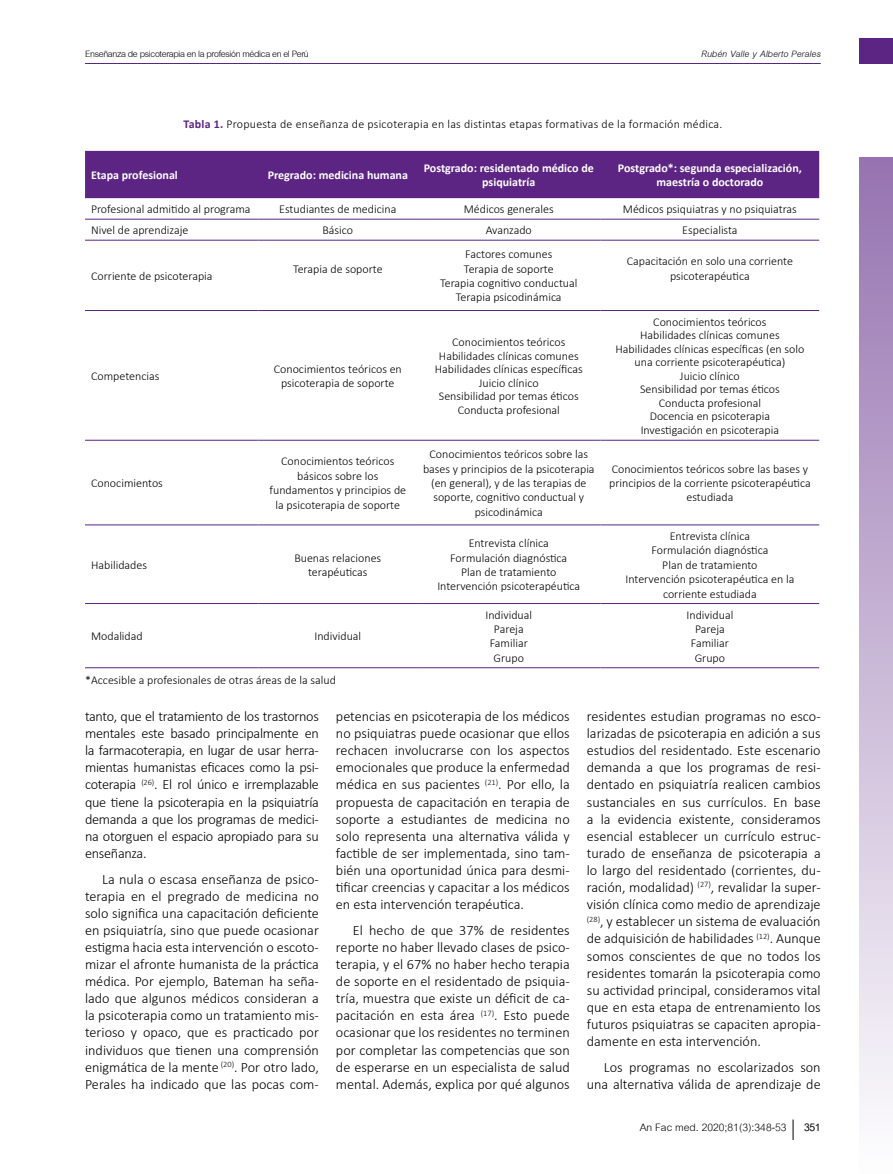
<style>
.page{position:relative;width:893px;height:1174px;background:#fff}
.page>*{position:absolute;margin:0;border:0;box-sizing:border-box;transform-origin:0 0}
.t1{font:15.75px "Cordia UPC";color:#000}
.t2{font:300 14.25px/17.1px "Calibri";color:#000;text-align:justify}
.t3{font:13.5px "Cordia UPC";letter-spacing:-.025em;color:#000}
.t4{font:italic 13.5px "Cordia UPC";color:#000}
.t5{font:300 12px/14.4px "Calibri";color:#000;text-align:center}
.t6{font:700 12px/14.4px "Calibri";color:#fff;text-align:center}
.t7{font:300 12px "Calibri";letter-spacing:.02em;color:#000}
.s1{font-weight:700;color:#5c2483}
.s2{font-weight:700}
</style>
<div class="page">
<div style="left:859px;top:157px;width:34px;height:1017px;background:linear-gradient(to bottom,#9673b0,#fefdfe)"></div>
<div style="left:859px;top:38px;width:34px;height:26px;background:#5c2483"></div>
<hr style="left:85px;top:63px;width:736px;height:1px;background:#5c2483">
<svg style="left:793px;top:1119px;width:1px;height:21px"></svg>
<div style="left:85px;top:151px;width:734px;height:47px;background:#5c2483"></div>
<hr style="left:85px;top:219px;width:174px;height:1px;background:#5c2483">
<hr style="left:259px;top:219px;width:158px;height:1px;background:#5c2483">
<hr style="left:417px;top:219px;width:184px;height:1px;background:#5c2483">
<hr style="left:601px;top:219px;width:218px;height:1px;background:#5c2483">
<hr style="left:85px;top:240px;width:174px;height:1px;background:#5c2483">
<hr style="left:259px;top:240px;width:158px;height:1px;background:#5c2483">
<hr style="left:417px;top:240px;width:184px;height:1px;background:#5c2483">
<hr style="left:601px;top:240px;width:218px;height:1px;background:#5c2483">
<hr style="left:85px;top:310px;width:174px;height:1px;background:#5c2483">
<hr style="left:259px;top:310px;width:158px;height:1px;background:#5c2483">
<hr style="left:417px;top:310px;width:184px;height:1px;background:#5c2483">
<hr style="left:601px;top:310px;width:218px;height:1px;background:#5c2483">
<hr style="left:85px;top:440px;width:174px;height:1px;background:#5c2483">
<hr style="left:259px;top:440px;width:158px;height:1px;background:#5c2483">
<hr style="left:417px;top:440px;width:184px;height:1px;background:#5c2483">
<hr style="left:601px;top:440px;width:218px;height:1px;background:#5c2483">
<hr style="left:85px;top:524px;width:174px;height:1px;background:#5c2483">
<hr style="left:259px;top:524px;width:158px;height:1px;background:#5c2483">
<hr style="left:417px;top:524px;width:184px;height:1px;background:#5c2483">
<hr style="left:601px;top:524px;width:218px;height:1px;background:#5c2483">
<hr style="left:85px;top:603px;width:174px;height:1px;background:#5c2483">
<hr style="left:259px;top:603px;width:158px;height:1px;background:#5c2483">
<hr style="left:417px;top:603px;width:184px;height:1px;background:#5c2483">
<hr style="left:601px;top:603px;width:218px;height:1px;background:#5c2483">
<hr style="left:85px;top:667px;width:174px;height:1px;background:#5c2483">
<hr style="left:259px;top:667px;width:158px;height:1px;background:#5c2483">
<hr style="left:417px;top:667px;width:184px;height:1px;background:#5c2483">
<hr style="left:601px;top:667px;width:218px;height:1px;background:#5c2483">
<p class="t3" style="left:85px;top:45px;width:225px">Enseñanza de psicoterapia en la profesión médica en el Perú</p>
<p class="t4" style="left:701px;top:45px;width:121px">Rubén Valle y Alberto Perales</p>
<p class="t7" style="left:183px;top:117px;width:541px"><span class="s1">Tabla 1.</span> Propuesta de enseñanza de psicoterapia en las distintas etapas formativas de la formación médica.</p>
<p class="t6" style="left:91px;top:168px;width:88px">Etapa profesional</p>
<p class="t6" style="left:268px;top:168px;width:142px">Pregrado: medicina humana</p>
<p class="t6" style="left:424px;top:160px;width:172px">Postgrado: residentado médico de psiquiatría</p>
<p class="t6" style="left:618px;top:160px;width:186px">Postgrado*: segunda especialización, maestría o doctorado</p>
<p class="t5" style="left:91px;top:202px;width:161px">Profesional admitido al programa</p>
<p class="t5" style="left:279px;top:202px;width:119px">Estudiantes de medicina</p>
<p class="t5" style="left:464px;top:202px;width:91px">Médicos generales</p>
<p class="t5" style="left:623px;top:202px;width:175px">Médicos psiquiatras y no psiquiatras</p>
<p class="t5" style="left:91px;top:223px;width:99px">Nivel de aprendizaje</p>
<p class="t5" style="left:322px;top:223px;width:32px">Básico</p>
<p class="t5" style="left:486px;top:223px;width:48px">Avanzado</p>
<p class="t5" style="left:682px;top:223px;width:57px">Especialista</p>
<p class="t5" style="left:91px;top:268px;width:123px">Corriente de psicoterapia</p>
<p class="t5" style="left:440px;top:247px;width:139px">Factores comunes<br>Terapia de soporte<br>Terapia cognitivo conductual<br>Terapia psicodinámica</p>
<p class="t5" style="left:627px;top:254px;width:168px">Capacitación en solo una corriente psicoterapéutica</p>
<p class="t5" style="left:293px;top:261px;width:91px">Terapia de soporte</p>
<p class="t5" style="left:91px;top:368px;width:70px">Competencias</p>
<p class="t5" style="left:274px;top:362px;width:130px;line-height:13.5px">Conocimientos teóricos en psicoterapia de soporte</p>
<p class="t5" style="left:435px;top:335px;width:149px;line-height:13.5px">Conocimientos teóricos<br>Habilidades clínicas comunes<br>Habilidades clínicas específicas<br>Juicio clínico<br>Sensibilidad por temas éticos<br>Conducta profesional</p>
<p class="t5" style="left:91px;top:476px;width:73px">Conocimientos</p>
<p class="t5" style="left:270px;top:454px;width:138px">Conocimientos teóricos básicos sobre los fundamentos y principios de la psicoterapia de soporte</p>
<p class="t5" style="left:423px;top:447px;width:173px">Conocimientos teóricos sobre las bases y principios de la psicoterapia (en general), y de las terapias de soporte, cognitivo conductual y psicodinámica</p>
<p class="t5" style="left:615px;top:315px;width:190px;line-height:13.5px">Conocimientos teóricos<br>Habilidades clínicas comunes<br>Habilidades clínicas específicas (en solo una corriente psicoterapéutica)<br>Juicio clínico<br>Sensibilidad por temas éticos<br>Conducta profesional<br>Docencia en psicoterapia<br>Investigación en psicoterapia</p>
<p class="t5" style="left:609px;top:461px;width:203px">Conocimientos teóricos sobre las bases y principios de la corriente psicoterapéutica estudiada</p>
<p class="t5" style="left:91px;top:557px;width:57px">Habilidades</p>
<p class="t5" style="left:294px;top:550px;width:88px">Buenas relaciones terapéuticas</p>
<p class="t5" style="left:91px;top:629px;width:53px">Modalidad</p>
<p class="t5" style="left:314px;top:629px;width:48px">Individual</p>
<p class="t5" style="left:85px;top:673px;width:252px">*Accesible a profesionales de otras áreas de la salud</p>
<p class="t5" style="left:437px;top:536px;width:144px">Entrevista clínica<br>Formulación diagnóstica<br>Plan de tratamiento<br>Intervención psicoterapéutica</p>
<p class="t5" style="left:625px;top:528px;width:170px">Entrevista clínica<br>Formulación diagnóstica<br>Plan de tratamiento<br>Intervención psicoterapéutica en la corriente estudiada</p>
<p class="t5" style="left:485px;top:607px;width:48px">Individual<br>Pareja<br>Familiar<br>Grupo</p>
<p class="t5" style="left:686px;top:607px;width:48px">Individual<br>Pareja<br>Familiar<br>Grupo</p>
<p class="t2" style="left:85px;top:707px;width:235px">tanto, que el tratamiento de los trastornos mentales este basado principalmente en la farmacoterapia, en lugar de usar herra&shy;mientas humanistas eficaces como la psi&shy;coterapia <sup>(26)</sup>. El rol único e irremplazable que tiene la psicoterapia en la psiquiatría demanda a que los programas de medici&shy;na otorguen el espacio apropiado para su enseñanza.</p>
<p class="t2" style="left:85px;top:870px;width:235px;text-indent:17px">La nula o escasa enseñanza de psico&shy;terapia en el pregrado de medicina no solo significa una capacitación deficiente en psiquiatría, sino que puede ocasionar estigma hacia esta intervención o escoto&shy;mizar el afronte humanista de la práctica médica. Por ejemplo, Bateman ha seña&shy;lado que algunos médicos consideran a la psicoterapia como un tratamiento mis&shy;terioso y opaco, que es practicado por individuos que tienen una comprensión enigmática de la mente <sup>(20)</sup>. Por otro lado, Perales ha indicado que las pocas com-</p>
<p class="t2" style="left:336px;top:707px;width:235px">petencias en psicoterapia de los médicos no psiquiatras puede ocasionar que ellos rechacen involucrarse con los aspectos emocionales que produce la enfermedad médica en sus pacientes <sup>(21)</sup>. Por ello, la propuesta de capacitación en terapia de soporte a estudiantes de medicina no solo representa una alternativa válida y factible de ser implementada, sino tam&shy;bién una oportunidad única para desmi&shy;tificar creencias y capacitar a los médicos en esta intervención terapéutica.</p>
<p class="t2" style="left:336px;top:921px;width:235px;text-indent:17px">El hecho de que 37% de residentes reporte no haber llevado clases de psico&shy;terapia, y el 67% no haber hecho terapia de soporte en el residentado de psiquia&shy;tría, muestra que existe un déficit de ca&shy;pacitación en esta área <sup>(17)</sup>. Esto puede ocasionar que los residentes no terminen por completar las competencias que son de esperarse en un especialista de salud mental. Además, explica por qué algunos</p>
<p class="t2" style="left:587px;top:707px;width:235px">residentes estudian programas no esco&shy;larizadas de psicoterapia en adición a sus estudios del residentado. Este escenario demanda a que los programas de resi&shy;dentado en psiquiatría realicen cambios sustanciales en sus currículos. En base a la evidencia existente, consideramos esencial establecer un currículo estruc&shy;turado de enseñanza de psicoterapia a lo largo del residentado (corrientes, du&shy;ración, modalidad) <sup>(27)</sup>, revalidar la super&shy;visión clínica como medio de aprendizaje <sup>(28)</sup>, y establecer un sistema de evaluación de adquisición de habilidades <sup>(12)</sup>. Aunque somos conscientes de que no todos los residentes tomarán la psicoterapia como su actividad principal, consideramos vital que en esta etapa de entrenamiento los futuros psiquiatras se capaciten apropia&shy;damente en esta intervención.</p>
<p class="t2" style="left:587px;top:1058px;width:235px;text-align:right">Los programas no escolarizados son una alternativa válida de aprendizaje de</p>
<p class="t1" style="left:640px;top:1117px;width:183px">An Fac med. 2020;81(3):348-53 <span class="s2">351</span></p>
</div>
